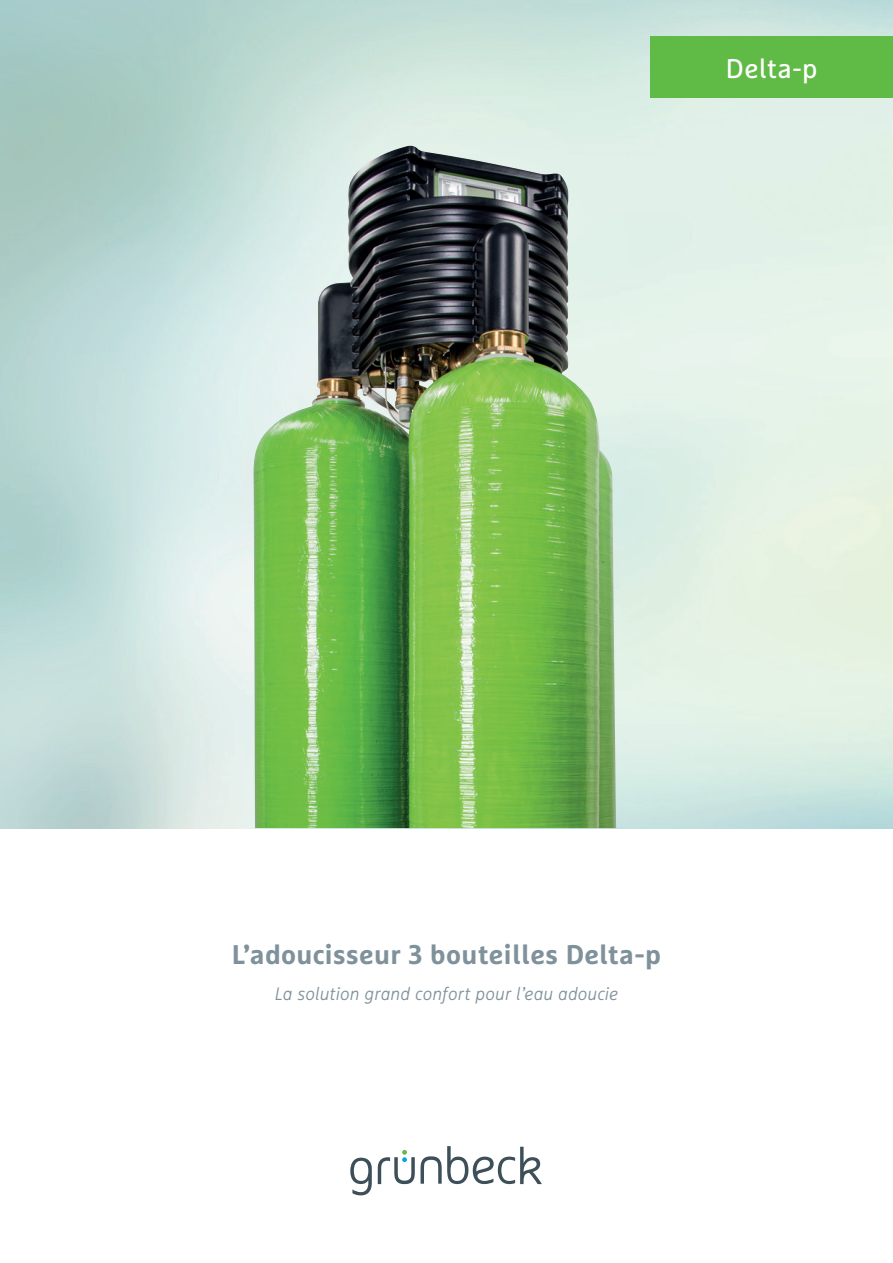
<style>
.page{position:relative;width:893px;height:1263px;background:#fff}
.page>*{position:absolute;margin:0;border:0;box-sizing:border-box;transform-origin:0 0}
.t1{font:700 27px "Marselis Pro";letter-spacing:.015em;color:#7f919a}
.t2{font:27px "Marselis Pro";letter-spacing:.02em;color:#fff}
.t3{font:italic 300 18px "Marselis Pro";letter-spacing:.01em;color:#7f919a}
</style>
<div class="page">
<img style="left:0;top:0;width:893px;height:828px">
<img style="left:253px;top:146px;width:363px;height:682px">
<svg style="left:421px;top:1146px;width:121px;height:38px"></svg>
<svg style="left:350px;top:1150px;width:65px;height:45px"></svg>
<div style="left:651px;top:37px;width:242px;height:61px;background:#60bb46"></div>
<h1 class="t2" style="left:726px;top:52px;width:93px">Delta-p</h1>
<h1 class="t1" style="left:232px;top:938px;width:431px">L’adoucisseur 3 bouteilles Delta-p</h1>
<p class="t3" style="left:275px;top:983px;width:345px">La solution grand confort pour l’eau adoucie</p>
</div>
